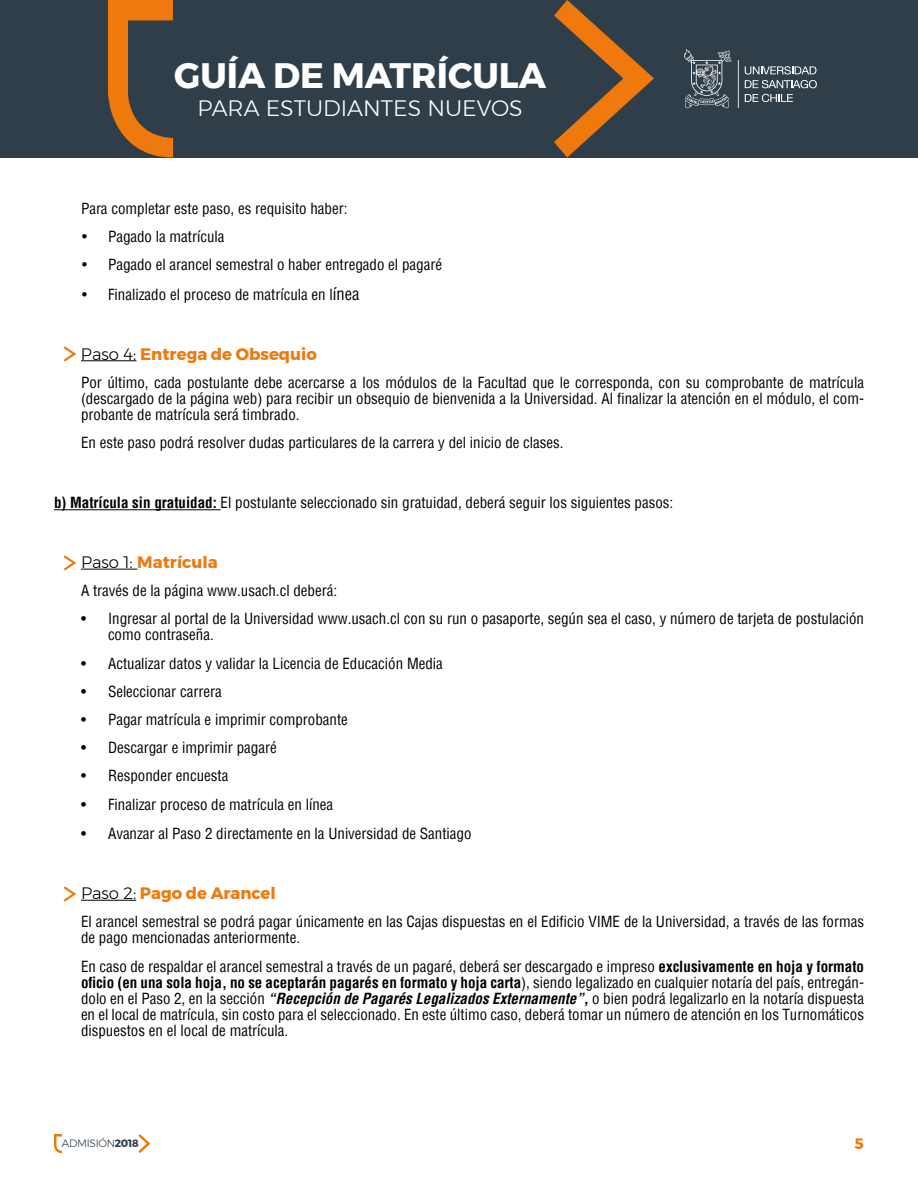
<style>
.page{position:relative;width:918px;height:1188px;background:#fff}
.page>*{position:absolute;margin:0;border:0;box-sizing:border-box;transform-origin:0 0}
.t1{font:700 35.25px "Montserrat";color:#fff}
.t2{font:300 22.35px "Montserrat";color:#fff}
.t3{font:700 16.5px "Montserrat";color:#ef790c}
.t4{font:condensed 15px/16.2px "Helvetica";color:#000;text-align:justify}
.t5{font:700 15px "Montserrat";color:#ef790c}
.t6{font:300 10.65px "Montserrat";letter-spacing:-.03em;color:#303e49}
.s1{font-size:16.5px}
.s2{font-weight:300;color:#000}
.s3{font-weight:700}
.s4{font-weight:700;font-style:italic}
</style>
<div class="page">
<svg style="left:54px;top:1134px;width:8px;height:19px"></svg>
<svg style="left:138px;top:1134px;width:12px;height:19px"></svg>
<div style="left:0;top:0;width:918px;height:158px;background:#303e49"></div>
<svg style="left:108px;top:0;width:65px;height:158px"></svg>
<svg style="left:554px;top:0;width:100px;height:158px"></svg>
<svg style="left:745px;top:66px;width:72px;height:22px"></svg>
<svg style="left:745px;top:94px;width:48px;height:8px"></svg>
<hr style="left:738px;top:60px;width:1px;height:48px;background:#fff">
<svg style="left:684px;top:49px;width:47px;height:59px"></svg>
<hr style="left:81px;top:360px;width:55px;height:1px;background:#000">
<hr style="left:54px;top:509px;width:167px;height:1px;background:#000">
<hr style="left:81px;top:569px;width:56px;height:1px;background:#000">
<hr style="left:81px;top:900px;width:55px;height:1px;background:#000">
<svg style="left:63px;top:555px;width:13px;height:15px"></svg>
<svg style="left:63px;top:346px;width:13px;height:15px"></svg>
<svg style="left:63px;top:886px;width:13px;height:15px"></svg>
<h1 class="t1" style="left:174px;top:47px;width:374px">GUÍA DE MATRÍCULA</h1>
<h2 class="t2" style="left:198px;top:91px;width:327px">PARA ESTUDIANTES NUEVOS</h2>
<p class="t4" style="left:81px;top:200px;width:268px">Para completar este paso, es requisito haber:</p>
<p class="t4" style="left:81px;top:228px;width:145px">• Pagado la matrícula</p>
<p class="t4" style="left:81px;top:256px;width:363px">• Pagado el arancel semestral o haber entregado el pagaré</p>
<p class="t4" style="left:81px;top:286px;width:280px">• Finalizado el proceso de matrícula en l<span class="s1">ínea</span></p>
<p class="t3" style="left:81px;top:340px;width:237px"><span class="s2">Paso 4:</span> Entrega de Obsequio</p>
<p class="t4" style="left:81px;top:374px;width:785px">Por último, cada postulante debe acercarse a los módulos de la Facultad que le corresponda, con su comprobante de matrícula (descargado de la página web) para recibir un obsequio de bienvenida a la Universidad. Al finalizar la atención en el módulo, el com&shy;probante de matrícula será timbrado.</p>
<p class="t4" style="left:81px;top:435px;width:484px">En este paso podrá resolver dudas particulares de la carrera y del inicio de clases.</p>
<p class="t4" style="left:54px;top:495px;width:621px"><span class="s3">b) Matrícula sin gratuidad:</span> El postulante seleccionado sin gratuidad, deberá seguir los siguientes pasos:</p>
<p class="t3" style="left:81px;top:549px;width:138px"><span class="s2">Paso 1:</span> Matrícula</p>
<p class="t4" style="left:81px;top:582px;width:258px">A través de la página www.usach.cl deberá:</p>
<p class="t4" style="left:108px;top:611px;width:758px;text-indent:-27px">• Ingresar al portal de la Universidad www.usach.cl con su run o pasaporte, según sea el caso, y número de tarjeta de postulación como contraseña.</p>
<p class="t4" style="left:81px;top:655px;width:363px">• Actualizar datos y validar la Licencia de Educación Media</p>
<p class="t4" style="left:81px;top:683px;width:142px">• Seleccionar carrera</p>
<p class="t4" style="left:81px;top:711px;width:268px">• Pagar matrícula e imprimir comprobante</p>
<p class="t4" style="left:81px;top:739px;width:197px">• Descargar e imprimir pagaré</p>
<p class="t4" style="left:81px;top:768px;width:149px">• Responder encuesta</p>
<p class="t4" style="left:81px;top:796px;width:254px">• Finalizar proceso de matrícula en línea</p>
<p class="t4" style="left:81px;top:826px;width:392px">• Avanzar al Paso 2 directamente en la Universidad de Santiago</p>
<p class="t3" style="left:81px;top:880px;width:196px"><span class="s2">Paso 2:</span> Pago de Arancel</p>
<p class="t4" style="left:81px;top:913px;width:785px">El arancel semestral se podrá pagar únicamente en las Cajas dispuestas en el Edificio VIME de la Universidad, a través de las formas de pago mencionadas anteriormente.</p>
<p class="t4" style="left:81px;top:958px;width:785px">En caso de respaldar el arancel semestral a través de un pagaré, deberá ser descargado e impreso <span class="s3">exclusivamente en hoja y formato oficio (en una sola hoja, no se aceptarán pagarés en formato y hoja carta</span>), siendo legalizado en cualquier notaría del país, entregán&shy;dolo en el Paso 2, en la sección <span class="s4">“Recepción de Pagarés Legalizados Externamente”,</span> o bien podrá legalizarlo en la notaría dispuesta en el local de matrícula, sin costo para el seleccionado. En este último caso, deberá tomar un número de atención en los Turnomáticos dispuestos en el local de matrícula.</p>
<p class="t6" style="left:62px;top:1135px;width:78px">ADMISIÓN<span class="s3">2018</span></p>
<p class="t5" style="left:855px;top:1131px;width:11px">5</p>
</div>
